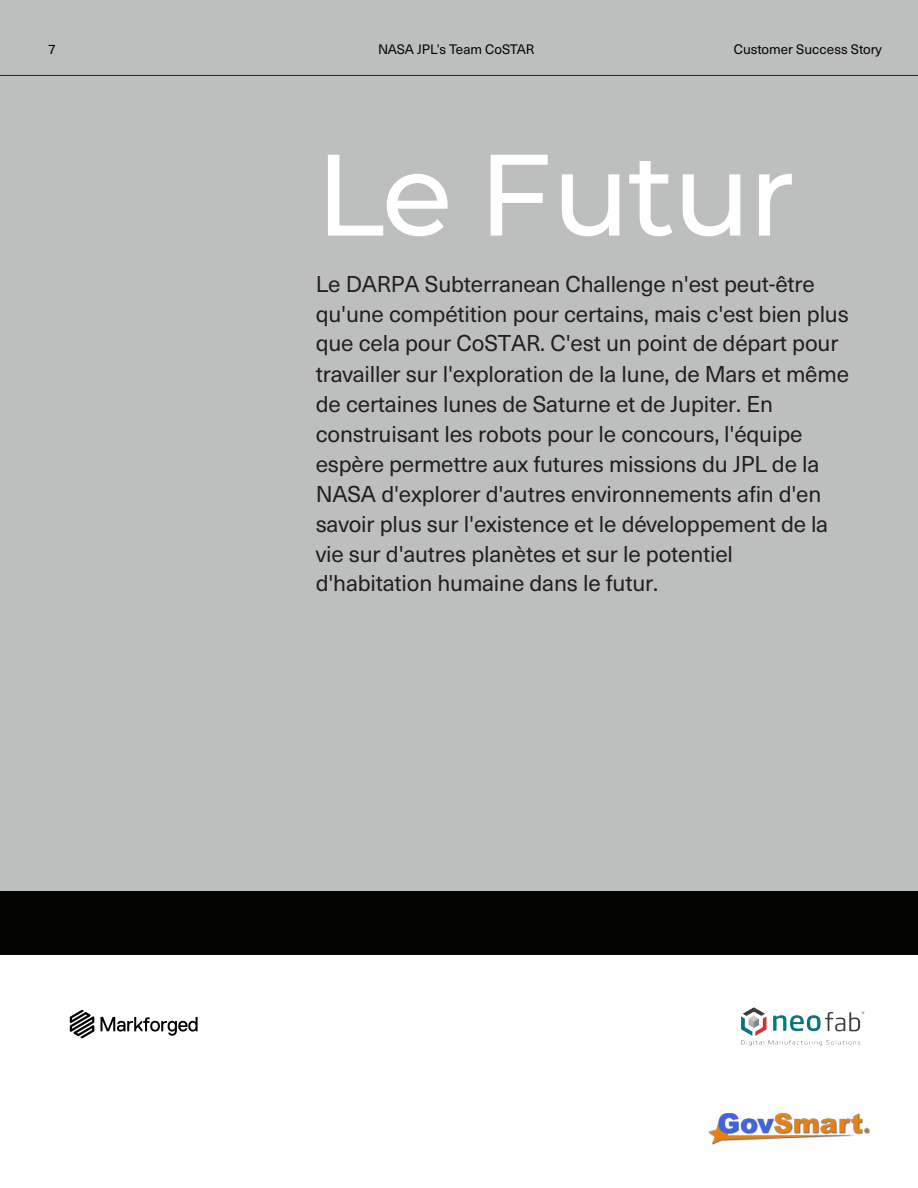
<style>
.page{position:relative;width:918px;height:1188px;background:#bdbebe}
.page>*{position:absolute;margin:0;border:0;box-sizing:border-box;transform-origin:0 0}
.t1{font:500 115.5px "Montserrat";letter-spacing:-.02em;color:#fff}
.t2{font:22.5px/29.8px "Neue Haas Unica W1 G";letter-spacing:-.01em;color:#231f20}
.t3{font:13.5px "Neue Haas Unica W1 G";color:#040503}
</style>
<div class="page">
<div style="left:0;top:955px;width:918px;height:233px;background:#fff"></div>
<svg style="left:100px;top:1017px;width:98px;height:19px"></svg>
<svg style="left:70px;top:1010px;width:24px;height:28px"></svg>
<hr style="left:0;top:75px;width:918px;height:1px;background:#231f20">
<div style="left:0;top:892px;width:918px;height:63px;background:#040503"></div>
<img style="left:706px;top:1112px;width:164px;height:33px">
<img style="left:741px;top:1007px;width:124px;height:39px">
<p class="t3" style="left:48px;top:39px;width:9px">7</p>
<p class="t3" style="left:378px;top:39px;width:158px">NASA JPL’s Team CoSTAR</p>
<p class="t3" style="left:734px;top:39px;width:150px">Customer Success Story</p>
<h1 class="t1" style="left:316px;top:114px;width:482px">Le Futur</h1>
<p class="t2" style="left:316px;top:268px;width:535px">Le DARPA Subterranean Challenge n'est peut-être qu'une compétition pour certains, mais c'est bien plus que cela pour CoSTAR. C'est un point de départ pour travailler sur l'exploration de la lune, de Mars et même de certaines lunes de Saturne et de Jupiter. En construisant les robots pour le concours, l'équipe espère permettre aux futures missions du JPL de la NASA d'explorer d'autres environnements afin d'en savoir plus sur l'existence et le développement de la vie sur d'autres planètes et sur le potentiel d'habitation humaine dans le futur.</p>
</div>
